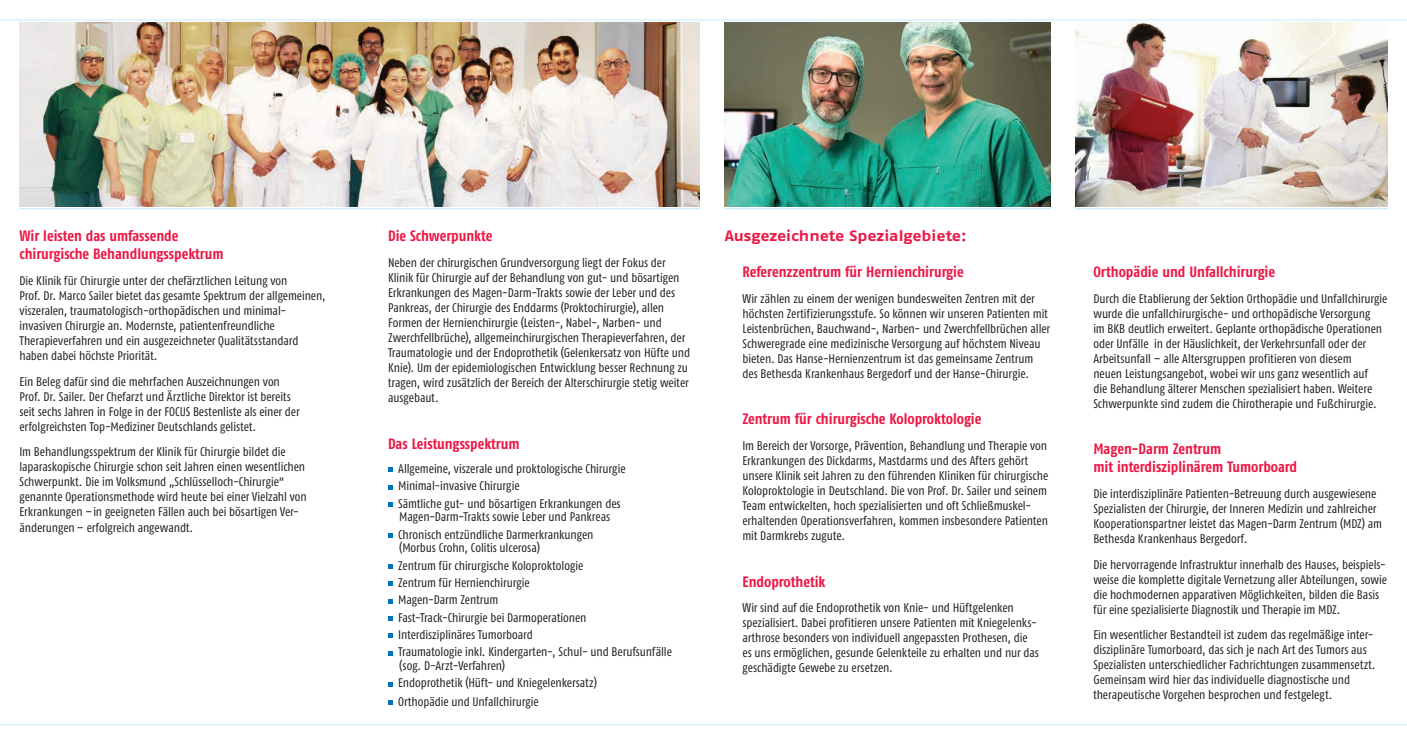
<style>
.page{position:relative;width:1407px;height:745px;background:#fff}
.page>*{position:absolute;margin:0;border:0;box-sizing:border-box;transform-origin:0 0}
.t1{font:15px/18px "Fago Co Bold Tf";letter-spacing:-.005em;color:#ed1845}
.t2{font:15px "Fago Ex Bold Tf";letter-spacing:-.005em;color:#ed1845}
.t3{font:12.5px/15px "Fago Co Regular Tf";letter-spacing:-.005em;color:#231f20}
</style>
<div class="page">
<hr style="left:0;top:19px;width:1407px;height:1px;background:#c6eafa">
<hr style="left:0;top:724px;width:1407px;height:1px;background:#c6eafa">
<img style="left:19px;top:23px;width:681px;height:183px">
<hr style="left:19px;top:208px;width:681px;height:1px;background:#c6eafa">
<svg style="left:388px;top:467px;width:5px;height:4px"></svg>
<svg style="left:388px;top:485px;width:5px;height:4px"></svg>
<svg style="left:388px;top:502px;width:5px;height:4px"></svg>
<svg style="left:388px;top:533px;width:5px;height:4px"></svg>
<svg style="left:388px;top:564px;width:5px;height:4px"></svg>
<svg style="left:388px;top:581px;width:5px;height:4px"></svg>
<svg style="left:388px;top:599px;width:5px;height:4px"></svg>
<svg style="left:388px;top:616px;width:5px;height:4px"></svg>
<svg style="left:388px;top:633px;width:5px;height:4px"></svg>
<svg style="left:388px;top:651px;width:5px;height:4px"></svg>
<svg style="left:388px;top:682px;width:5px;height:4px"></svg>
<svg style="left:388px;top:700px;width:5px;height:4px"></svg>
<img style="left:725px;top:23px;width:326px;height:183px">
<img style="left:1075px;top:23px;width:312px;height:183px">
<hr style="left:725px;top:208px;width:326px;height:1px;background:#c6eafa">
<hr style="left:1075px;top:208px;width:312px;height:1px;background:#c6eafa">
<p class="t1" style="left:19px;top:227px;width:206px">Wir leisten das umfassende chirurgische Behandlungsspektrum</p>
<p class="t3" style="left:19px;top:273px;width:308px">Die Klinik für Chirurgie unter der chefärztlichen Leitung von<br>Prof. Dr. Marco Sailer bietet das gesamte Spektrum der allgemeinen, viszeralen, traumatologisch-orthopädischen und minimal&shy;invasiven Chirurgie an. Modernste, patientenfreundliche Therapieverfahren und ein ausgezeichneter Qualitätsstandard haben dabei höchste Priorität.</p>
<p class="t3" style="left:19px;top:373px;width:282px">Ein Beleg dafür sind die mehrfachen Auszeichnungen von Prof. Dr. Sailer. Der Chefarzt und Ärztliche Direktor ist bereits seit sechs Jahren in Folge in der FOCUS Bestenliste als einer der erfolgreichsten Top-Mediziner Deutschlands gelistet.</p>
<p class="t3" style="left:19px;top:444px;width:289px">Im Behandlungsspektrum der Klinik für Chirurgie bildet die laparaskopische Chirurgie schon seit Jahren einen wesentlichen Schwerpunkt. Die im Volksmund „Schlüsselloch-Chirurgie“ genannte Operationsmethode wird heute bei einer Vielzahl von Erkrankungen –in geeigneten Fällen auch bei bösartigen Ver&shy;änderungen – erfolgreich angewandt.</p>
<p class="t1" style="left:388px;top:227px;width:106px">Die Schwerpunkte</p>
<p class="t3" style="left:388px;top:255px;width:303px">Neben der chirurgischen Grundversorgung liegt der Fokus der Klinik für Chirurgie auf der Behandlung von gut- und bösartigen Erkrankungen des Magen-Darm-Trakts sowie der Leber und des Pankreas, der Chirurgie des Enddarms (Proktochirurgie), allen Formen der Hernienchirurgie (Leisten-, Nabel-, Narben- und Zwerchfellbrüche), allgemeinchirurgischen Therapieverfahren, der Traumatologie und der Endoprothetik (Gelenkersatz von Hüfte und Knie). Um der epidemiologischen Entwicklung besser Rechnung zu tragen, wird zusätzlich der Bereich der Alterschirurgie stetig weiter ausgebaut.</p>
<p class="t1" style="left:388px;top:434px;width:133px">Das Leistungsspektrum</p>
<p class="t3" style="left:398px;top:459px;width:229px;line-height:17.2px">Allgemeine, viszerale und proktologische Chirurgie<br>Minimal-invasive Chirurgie<br>Sämtliche gut- und bösartigen Erkrankungen des</p>
<p class="t3" style="left:398px;top:508px;width:214px;line-height:17.2px">Magen-Darm-Trakts sowie Leber und Pankreas<br>Chronisch entzündliche Darmerkrankungen</p>
<p class="t3" style="left:398px;top:539px;width:275px;line-height:17.2px">(Morbus Crohn, Colitis ulcerosa)<br>Zentrum für chirurgische Koloproktologie<br>Zentrum für Hernienchirurgie<br>Magen-Darm Zentrum<br>Fast-Track-Chirurgie bei Darmoperationen<br>Interdisziplinäres Tumorboard<br>Traumatologie inkl. Kindergarten-, Schul- und Berufsunfälle</p>
<p class="t3" style="left:398px;top:656px;width:200px;line-height:17.2px">(sog. D-Arzt-Verfahren)<br>Endoprothetik (Hüft- und Kniegelenkersatz)</p>
<p class="t3" style="left:398px;top:693px;width:142px">Orthopädie und Unfallchirurgie</p>
<p class="t2" style="left:725px;top:227px;width:243px">Ausgezeichnete Spezialgebiete:</p>
<p class="t1" style="left:742px;top:263px;width:223px">Referenzzentrum für Hernienchirurgie</p>
<p class="t3" style="left:742px;top:291px;width:309px">Wir zählen zu einem der wenigen bundesweiten Zentren mit der höchsten Zertifizierungsstufe. So können wir unseren Patienten mit Leistenbrüchen, Bauchwand-, Narben- und Zwerchfellbrüchen aller Schweregrade eine medizinische Versorgung auf höchstem Niveau bieten. Das Hanse-Hernienzentrum ist das gemeinsame Zentrum des Bethesda Krankenhaus Bergedorf und der Hanse-Chirurgie.</p>
<p class="t1" style="left:742px;top:410px;width:240px">Zentrum für chirurgische Koloproktologie</p>
<p class="t3" style="left:742px;top:438px;width:307px">Im Bereich der Vorsorge, Prävention, Behandlung und Therapie von Erkrankungen des Dickdarms, Mastdarms und des Afters gehört unsere Klinik seit Jahren zu den führenden Kliniken für chirurgische Koloproktologie in Deutschland. Die von Prof. Dr. Sailer und seinem Team entwickelten, hoch spezialisierten und oft Schließmuskel&shy;erhaltenden Operationsverfahren, kommen insbesondere Patienten mit Darmkrebs zugute.</p>
<p class="t1" style="left:742px;top:572px;width:84px">Endoprothetik</p>
<p class="t3" style="left:742px;top:600px;width:298px">Wir sind auf die Endoprothetik von Knie- und Hüftgelenken spezialisiert. Dabei profitieren unsere Patienten mit Kniegelenks&shy;arthrose besonders von individuell angepassten Prothesen, die es uns ermöglichen, gesunde Gelenkteile zu erhalten und nur das geschädigte Gewebe zu ersetzen.</p>
<p class="t1" style="left:1093px;top:262px;width:183px">Orthopädie und Unfallchirurgie</p>
<p class="t3" style="left:1093px;top:290px;width:296px">Durch die Etablierung der Sektion Orthopädie und Unfallchirurgie wurde die unfallchirurgische- und orthopädische Versorgung<br>im BKB deutlich erweitert. Geplante orthopädische Operationen oder Unfälle in der Häuslichkeit, der Verkehrsunfall oder der Arbeitsunfall – alle Altersgruppen profitieren von diesem<br>neuen Leistungsangebot, wobei wir uns ganz wesentlich auf<br>die Behandlung älterer Menschen spezialisiert haben. Weitere Schwerpunkte sind zudem die Chirotherapie und Fußchirurgie.</p>
<p class="t1" style="left:1093px;top:439px;width:205px">Magen-Darm Zentrum<br>mit interdisziplinärem Tumorboard</p>
<p class="t3" style="left:1093px;top:485px;width:290px">Die interdisziplinäre Patienten-Betreuung durch ausgewiesene Spezialisten der Chirurgie, der Inneren Medizin und zahlreicher Kooperationspartner leistet das Magen-Darm Zentrum (MDZ) am Bethesda Krankenhaus Bergedorf.</p>
<p class="t3" style="left:1093px;top:556px;width:295px">Die hervorragende Infrastruktur innerhalb des Hauses, beispiels&shy;weise die komplette digitale Vernetzung aller Abteilungen, sowie die hochmodernen apparativen Möglichkeiten, bilden die Basis für eine spezialisierte Diagnostik und Therapie im MDZ.</p>
<p class="t3" style="left:1093px;top:627px;width:284px">Ein wesentlicher Bestandteil ist zudem das regelmäßige inter&shy;disziplinäre Tumorboard, das sich je nach Art des Tumors aus Spezialisten unterschiedlicher Fachrichtungen zusammensetzt.<br>Gemeinsam wird hier das individuelle diagnostische und therapeutische Vorgehen besprochen und festgelegt.</p>
</div>
